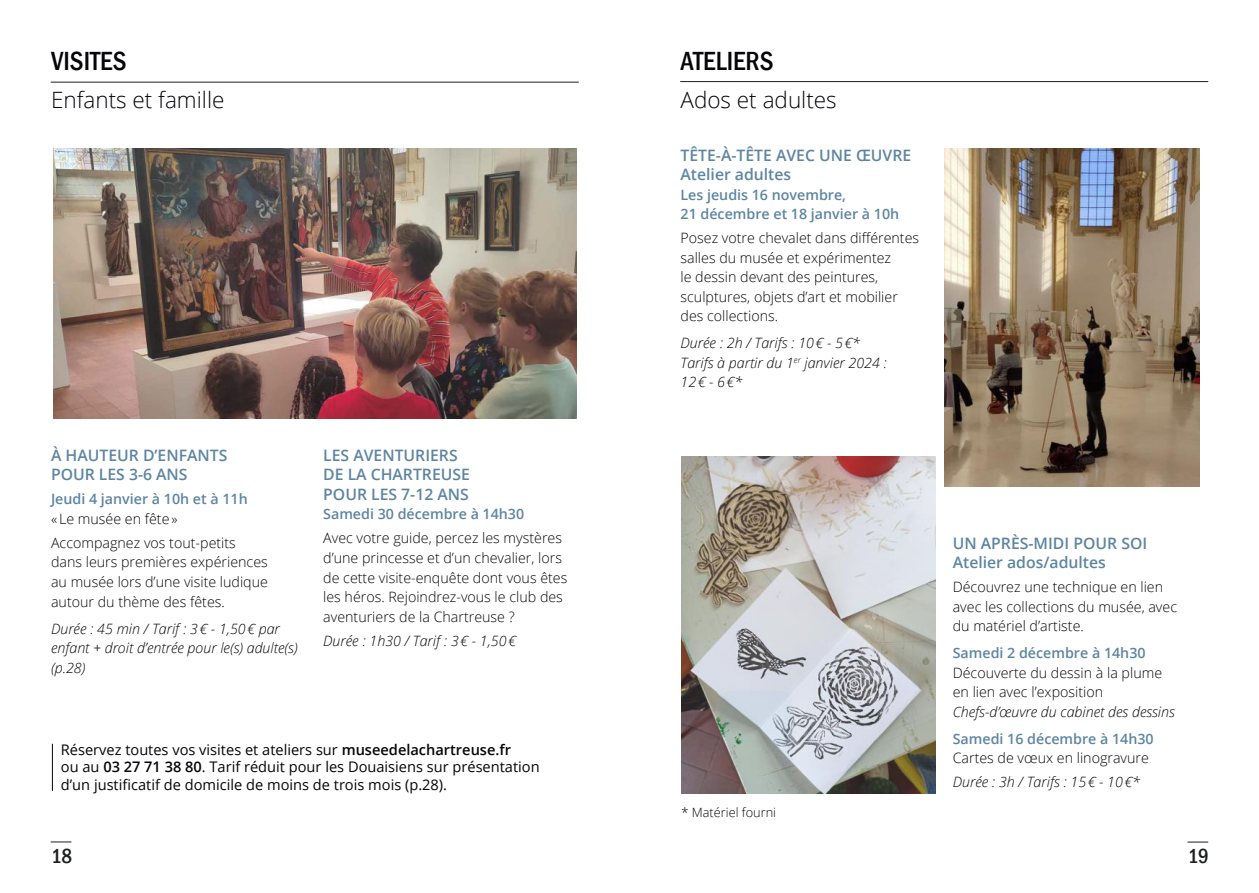
<style>
.page{position:relative;width:1259px;height:893px;background:#fff}
.page>*{position:absolute;margin:0;border:0;box-sizing:border-box;transform-origin:0 0}
.t1{font:500 condensed 27px "Franklin Gothic";color:#06060a}
.t2{font:300 22.5px "Open Sans";color:#06060a}
.t3{font:500 condensed 21px "Franklin Gothic";color:#1d1f20}
.t4{font:600 15.75px/19.5px "Open Sans";color:#5d85a1}
.t5{font:14.55px/17.2px "Open Sans";color:#06060a}
.t6{font:300 14.25px/19.5px "Open Sans";color:#06060a}
.t7{font:italic 300 14.25px/19.5px "Open Sans";color:#06060a}
.t8{font:600 14.25px/19.5px "Open Sans";color:#5d85a1}
.t9{font:300 12.75px "Open Sans";color:#06060a}
.s1{font-weight:600}
</style>
<div class="page">
<img style="left:53px;top:149px;width:523px;height:269px">
<svg style="left:51px;top:842px;width:20px;height:1px"></svg>
<hr style="left:51px;top:82px;width:527px;height:1px;background:#1d1f20">
<hr style="left:52px;top:744px;width:1px;height:47px;background:#06060a">
<hr style="left:680px;top:81px;width:528px;height:1px;background:#1d1f20">
<svg style="left:1187px;top:842px;width:21px;height:1px"></svg>
<img style="left:681px;top:456px;width:254px;height:338px">
<img style="left:944px;top:149px;width:255px;height:337px">
<h1 class="t1" style="left:51px;top:51px;width:77px">VISITES</h1>
<h2 class="t2" style="left:51px;top:91px;width:175px">Enfants et famille</h2>
<p class="t4" style="left:51px;top:447px;width:178px">À HAUTEUR D’ENFANTS<br>POUR LES 3-6 ANS</p>
<p class="t8" style="left:51px;top:491px;width:198px">Jeudi 4 janvier à 10h et à 11h</p>
<p class="t6" style="left:51px;top:508px;width:186px;line-height:24px">« Le musée en fête »<br>Accompagnez vos tout-petits</p>
<p class="t6" style="left:51px;top:554px;width:218px;text-align:justify">dans leurs premières expériences au musée lors d’une visite ludique autour du thème des fêtes.</p>
<p class="t7" style="left:51px;top:620px;width:248px">Durée : 45 min / Tarif : 3€ - 1,50€ par enfant + droit d’entrée pour le(s) adulte(s) (p.28)</p>
<p class="t4" style="left:323px;top:447px;width:148px">LES AVENTURIERS<br>DE LA CHARTREUSE<br>POUR LES 7-12 ANS</p>
<p class="t8" style="left:323px;top:506px;width:202px">Samedi 30 décembre à 14h30</p>
<p class="t6" style="left:323px;top:530px;width:246px">Avec votre guide, percez les mystères d’une princesse et d’un chevalier, lors de cette visite-enquête dont vous êtes les héros. Rejoindrez-vous le club des aventuriers de la Chartreuse ?</p>
<p class="t7" style="left:323px;top:632px;width:194px">Durée : 1h30 / Tarif : 3€ - 1,50€</p>
<p class="t5" style="left:61px;top:743px;width:480px">Réservez toutes vos visites et ateliers sur <span class="s1">museedelachartreuse.fr<br></span>ou au <span class="s1">03 27 71 38 80</span>. Tarif réduit pour les Douaisiens sur présentation d’un justificatif de domicile de moins de trois mois (p.28).</p>
<h3 class="t3" style="left:51px;top:848px;width:23px">18</h3>
<h1 class="t1" style="left:680px;top:51px;width:95px">ATELIERS</h1>
<h2 class="t2" style="left:680px;top:91px;width:158px">Ados et adultes</h2>
<p class="t4" style="left:680px;top:147px;width:232px">TÊTE-À-TÊTE AVEC UNE ŒUVRE<br>Atelier adultes</p>
<p class="t8" style="left:680px;top:186px;width:220px">Les jeudis 16 novembre,<br>21 décembre et 18 janvier à 10h</p>
<p class="t6" style="left:680px;top:230px;width:240px">Posez votre chevalet dans différentes salles du musée et expérimentez<br>le dessin devant des peintures, sculptures, objets d’art et mobilier des collections.</p>
<p class="t7" style="left:680px;top:335px;width:208px">Durée : 2h / Tarifs : 10€ - 5€*<br>Tarifs à partir du 1<sup>er</sup> janvier 2024 :<br>12€ - 6€*</p>
<p class="t9" style="left:681px;top:807px;width:96px">* Matériel fourni</p>
<p class="t4" style="left:952px;top:535px;width:196px">UN APRÈS-MIDI POUR SOI<br>Atelier ados/adultes</p>
<p class="t6" style="left:952px;top:579px;width:226px">Découvrez une technique en lien avec les collections du musée, avec du matériel d’artiste.</p>
<p class="t8" style="left:952px;top:645px;width:194px">Samedi 2 décembre à 14h30</p>
<p class="t6" style="left:952px;top:664px;width:211px">Découverte du dessin à la plume en lien avec l’exposition</p>
<p class="t7" style="left:952px;top:703px;width:224px">Chefs-d’œuvre du cabinet des dessins</p>
<p class="t8" style="left:952px;top:730px;width:202px">Samedi 16 décembre à 14h30</p>
<p class="t6" style="left:952px;top:750px;width:198px">Cartes de vœux en linogravure</p>
<p class="t7" style="left:952px;top:774px;width:189px">Durée : 3h / Tarifs : 15€ - 10€*</p>
<h3 class="t3" style="left:1188px;top:848px;width:22px">19</h3>
</div>
